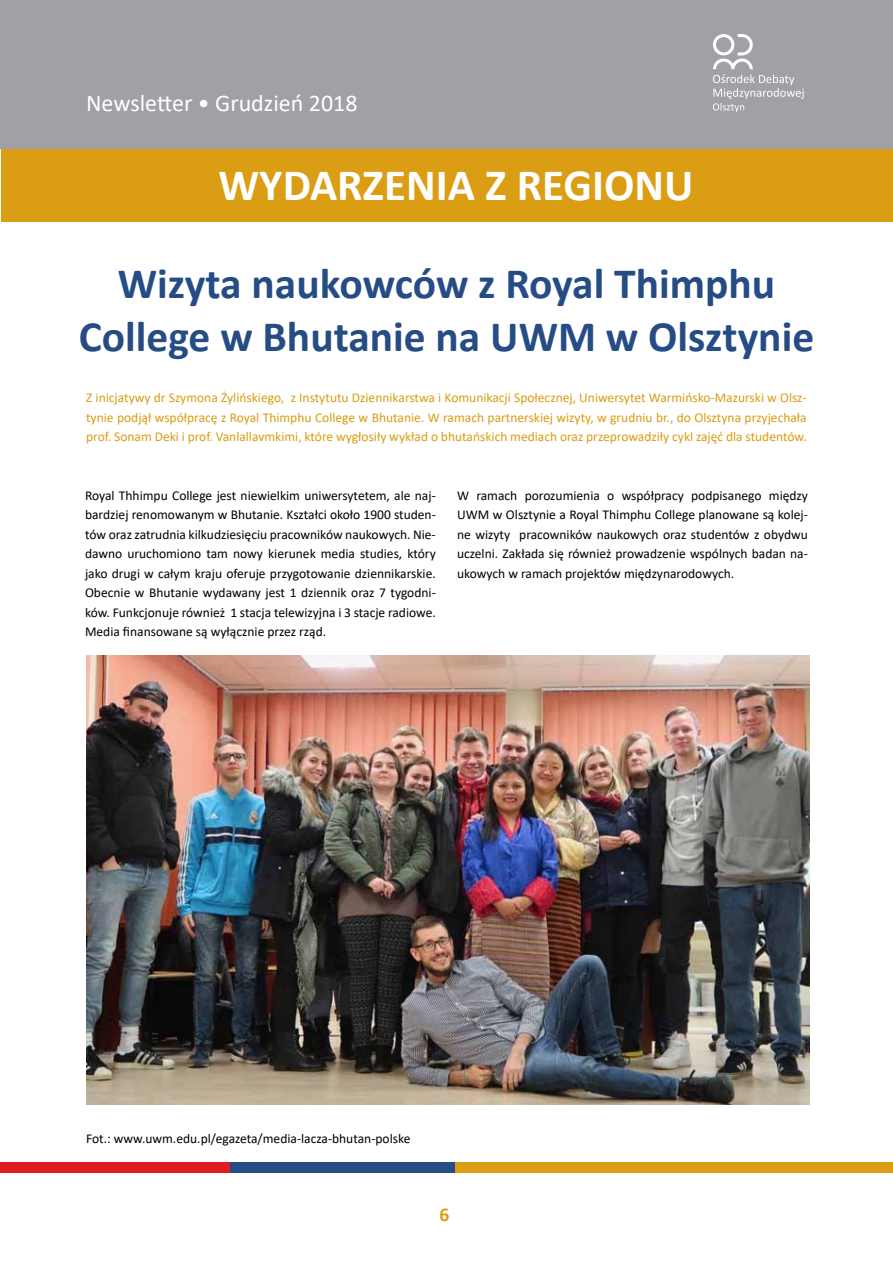
<style>
.page{position:relative;width:893px;height:1263px;background:#fff}
.page>*{position:absolute;margin:0;border:0;box-sizing:border-box;transform-origin:0 0}
.t1{font:700 45px "Calibri";color:#fff}
.t2{font:700 43.5px/52.2px "Calibri";color:#264c85;text-align:center}
.t3{font:24px "Calibri";color:#fff}
.t4{font:700 19.5px "Calibri";color:#da9d13}
.t5{font:13.5px/19.5px "Calibri";color:#000;text-align:justify}
.t6{font:13.5px/19.5px "Calibri";color:#da9d13;text-align:justify}
</style>
<div class="page">
<div style="left:0;top:0;width:893px;height:149px;background:#9fa1a4"></div>
<svg style="left:713px;top:34px;width:91px;height:78px"></svg>
<div style="left:455px;top:1162px;width:438px;height:10px;background:#da9d13"></div>
<div style="left:230px;top:1162px;width:225px;height:10px;background:#264c85"></div>
<div style="left:0;top:1162px;width:230px;height:10px;background:#e11b22"></div>
<div style="left:1px;top:150px;width:892px;height:72px;background:#da9d13"></div>
<img style="left:86px;top:656px;width:723px;height:448px">
<h3 class="t3" style="left:86px;top:87px;width:273px">Newsletter • Grudzień 2018</h3>
<h1 class="t1" style="left:218px;top:154px;width:477px">WYDARZENIA Z REGIONU</h1>
<h2 class="t2" style="left:79px;top:257px;width:737px">Wizyta naukowców z Royal Thimphu<br>College w Bhutanie na UWM w Olsztynie</h2>
<p class="t6" style="left:86px;top:388px;width:722px">Z inicjatywy dr Szymona Żylińskiego, z I nstytutu Dziennikarstwa i Komunikacji Społecznej, U niwersytet Warmińsko-Mazurski w Olsz&shy;tynie podjął współpracę z Royal Thimphu College w Bhutanie. W ramach partnerskiej wizyty, w grudniu br., do Olsztyna przyjechała prof. Sonam Deki i prof. Vanlallavmkimi, które wygłosiły wykład o bhutańskich mediach oraz przeprowadziły cykl zajęć dla studentów.</p>
<p class="t5" style="left:85px;top:485px;width:352px">Royal Thhimpu College jest niewielkim uniwersytetem, ale naj&shy;bardziej renomowanym w Bhutanie. Kształci około 1900 studen&shy;tów oraz zatrudnia kilkudziesięciu pracowników naukowych. Nie&shy;dawno uruchomiono tam nowy kierunek media studies, który jako drugi w całym kraju oferuje przygotowanie dziennikarskie.<br>Obecnie w Bhutanie wydawany jest 1 dziennik oraz 7 tygodni&shy;ków. Funkcjonuje również 1 stacja telewizyjna i 3 stacje radiowe.<br>M edia finansowane są wyłącznie przez rząd.</p>
<p class="t5" style="left:457px;top:485px;width:352px">W ramach porozumienia o współpracy podpisanego między<br>UWM</p>
<p class="t5" style="left:457px;top:505px;width:352px;text-indent:36px">w Olsztynie a Royal Thimphu College planowane są kolej&shy;ne wizyty pracowników naukowych oraz studentów z obydwu uczelni. Zakłada się również prowadzenie wspólnych badan na&shy;ukowych w ramach projektów międzynarodowych.</p>
<p class="t5" style="left:86px;top:1129px;width:326px">Fot.: www.uwm.edu.pl/egazeta/media-lacza-bhutan-polske</p>
<h3 class="t4" style="left:439px;top:1201px;width:11px">6</h3>
</div>
